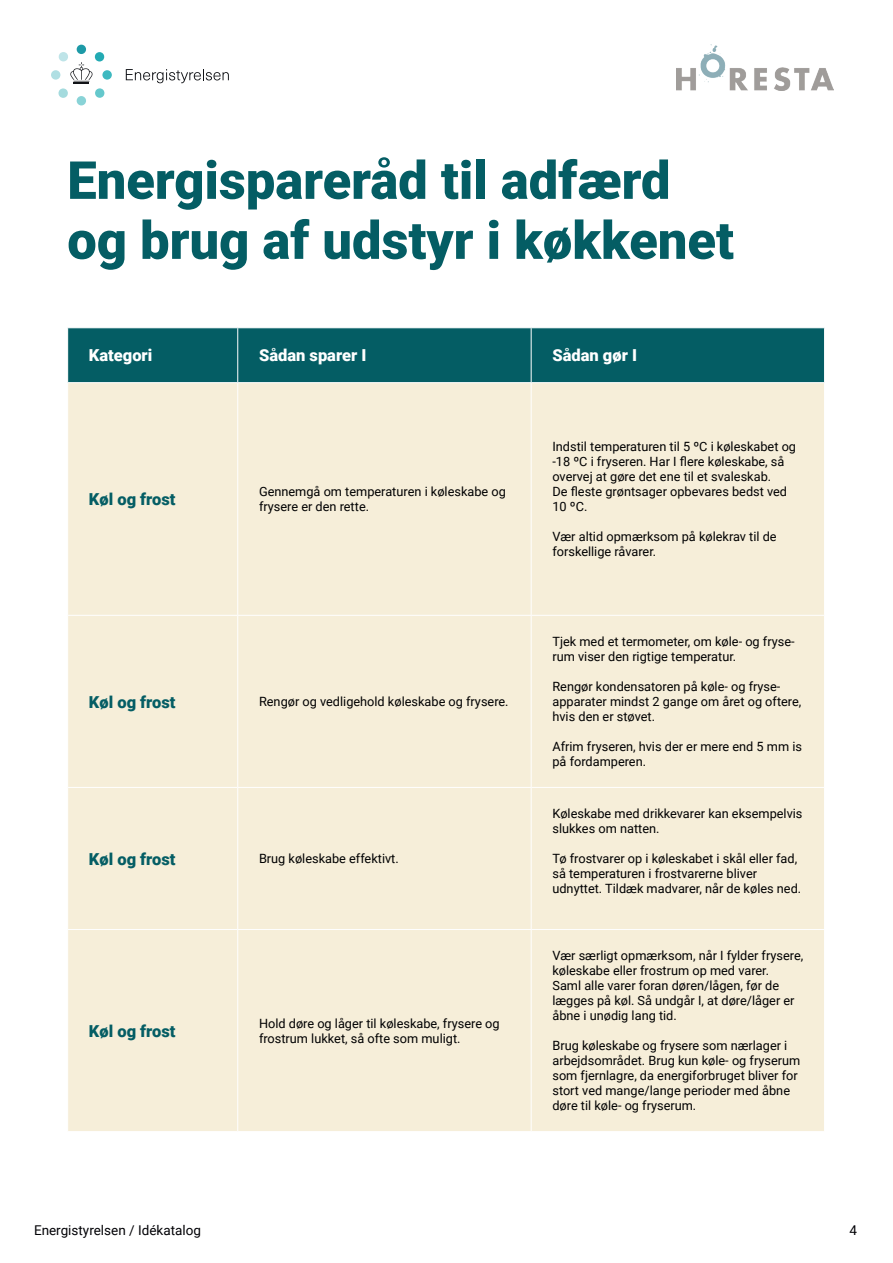
<style>
.page{position:relative;width:893px;height:1263px;background:#fff}
.page>*{position:absolute;margin:0;border:0;box-sizing:border-box;transform-origin:0 0}
.t1{font:900 52.5px/60px "Roboto";color:#045d64}
.t2{font:900 16.5px "Roboto";color:#045d64}
.t3{font:900 16.5px "Roboto";color:#fff}
.t4{font:13.5px "Roboto";color:#020206}
.t5{font:12.75px/15px "Roboto";color:#000001}
</style>
<div class="page">
<div style="left:77px;top:45px;width:9px;height:9px;background:#1d9aa7;border-radius:50%"></div>
<div style="left:77px;top:96px;width:9px;height:9px;background:#89d3d7;border-radius:50%"></div>
<div style="left:102px;top:70px;width:10px;height:10px;background:#3eb9c0;border-radius:50%"></div>
<div style="left:51px;top:70px;width:9px;height:10px;background:#b0dfe3;border-radius:50%"></div>
<svg style="left:58px;top:52px;width:47px;height:46px"></svg>
<svg style="left:126px;top:69px;width:103px;height:14px"></svg>
<img style="left:677px;top:45px;width:156px;height:46px">
<div style="left:68px;top:328px;width:756px;height:54px;background:#045d64"></div>
<div style="left:68px;top:383px;width:756px;height:748px;background:#f6eed9"></div>
<hr style="left:237px;top:328px;width:1px;height:54px;background:#fff">
<hr style="left:531px;top:328px;width:1px;height:54px;background:#fff">
<hr style="left:237px;top:383px;width:1px;height:232px;background:#fff">
<hr style="left:531px;top:383px;width:1px;height:232px;background:#fff">
<hr style="left:237px;top:616px;width:1px;height:171px;background:#fff">
<hr style="left:531px;top:616px;width:1px;height:171px;background:#fff">
<hr style="left:67px;top:787px;width:171px;height:1px;background:#fff">
<hr style="left:238px;top:787px;width:293px;height:1px;background:#fff">
<hr style="left:237px;top:788px;width:1px;height:141px;background:#fff">
<hr style="left:531px;top:787px;width:294px;height:1px;background:#fff">
<hr style="left:531px;top:788px;width:1px;height:141px;background:#fff">
<hr style="left:67px;top:929px;width:171px;height:1px;background:#fff">
<hr style="left:238px;top:929px;width:293px;height:1px;background:#fff">
<hr style="left:237px;top:930px;width:1px;height:201px;background:#fff">
<hr style="left:531px;top:929px;width:294px;height:1px;background:#fff">
<hr style="left:531px;top:930px;width:1px;height:201px;background:#fff">
<hr style="left:67px;top:615px;width:171px;height:1px;background:#fff">
<hr style="left:238px;top:615px;width:293px;height:1px;background:#fff">
<hr style="left:531px;top:615px;width:294px;height:1px;background:#fff">
<h1 class="t1" style="left:67px;top:148px;width:668px">Energispareråd til adfærd og brug af udstyr i køkkenet</h1>
<p class="t3" style="left:89px;top:344px;width:65px">Kategori</p>
<p class="t3" style="left:259px;top:344px;width:109px">Sådan sparer I</p>
<p class="t3" style="left:552px;top:344px;width:86px">Sådan gør I</p>
<p class="t2" style="left:89px;top:488px;width:88px">Køl og frost</p>
<p class="t5" style="left:259px;top:484px;width:248px">Gennemgå om temperaturen i køleskabe og frysere er den rette.</p>
<p class="t2" style="left:89px;top:690px;width:88px">Køl og frost</p>
<p class="t5" style="left:259px;top:694px;width:251px">Rengør og vedligehold køleskabe og frysere.</p>
<p class="t2" style="left:89px;top:847px;width:88px">Køl og frost</p>
<p class="t5" style="left:259px;top:851px;width:141px">Brug køleskabe effektivt.</p>
<p class="t2" style="left:89px;top:1019px;width:88px">Køl og frost</p>
<p class="t5" style="left:259px;top:1015px;width:242px">Hold døre og låger til køleskabe, frysere og frostrum lukket, så ofte som muligt.</p>
<p class="t5" style="left:552px;top:439px;width:245px">Indstil temperaturen til 5 ºC i køleskabet og -18 ºC i fryseren. Har I flere køleskabe, så overvej at gøre det ene til et svaleskab.<br>De fleste grøntsager opbevares bedst ved 10 ºC.</p>
<p class="t5" style="left:552px;top:529px;width:226px">Vær altid opmærksom på kølekrav til de forskellige råvarer.</p>
<p class="t5" style="left:552px;top:634px;width:244px">Tjek med et termometer, om køle- og fryse&shy;rum viser den rigtige temperatur.</p>
<p class="t5" style="left:552px;top:679px;width:250px">Rengør kondensatoren på køle- og fryse&shy;apparater mindst 2 gange om året og oftere, hvis den er støvet.</p>
<p class="t5" style="left:552px;top:739px;width:251px">Afrim fryseren, hvis der er mere end 5 mm is på fordamperen.</p>
<p class="t5" style="left:552px;top:806px;width:252px">Køleskabe med drikkevarer kan eksempelvis slukkes om natten.</p>
<p class="t5" style="left:552px;top:851px;width:250px">Tø frostvarer op i køleskabet i skål eller fad, så temperaturen i frostvarerne bliver udnyttet. Tildæk madvarer, når de køles ned.</p>
<p class="t5" style="left:552px;top:948px;width:252px">Vær særligt opmærksom, når I fylder frysere, køleskabe eller frostrum op med varer.<br>Saml alle varer foran døren/lågen, før de lægges på køl. Så undgår I, at døre/låger er åbne i unødig lang tid.</p>
<p class="t5" style="left:552px;top:1038px;width:249px">Brug køleskabe og frysere som nærlager i arbejdsområdet. Brug kun køle- og fryserum som fjernlagre, da energiforbruget bliver for stort ved mange/lange perioder med åbne døre til køle- og fryserum.</p>
<p class="t4" style="left:34px;top:1220px;width:168px">Energistyrelsen / Idékatalog</p>
<p class="t4" style="left:849px;top:1220px;width:9px">4</p>
</div>
